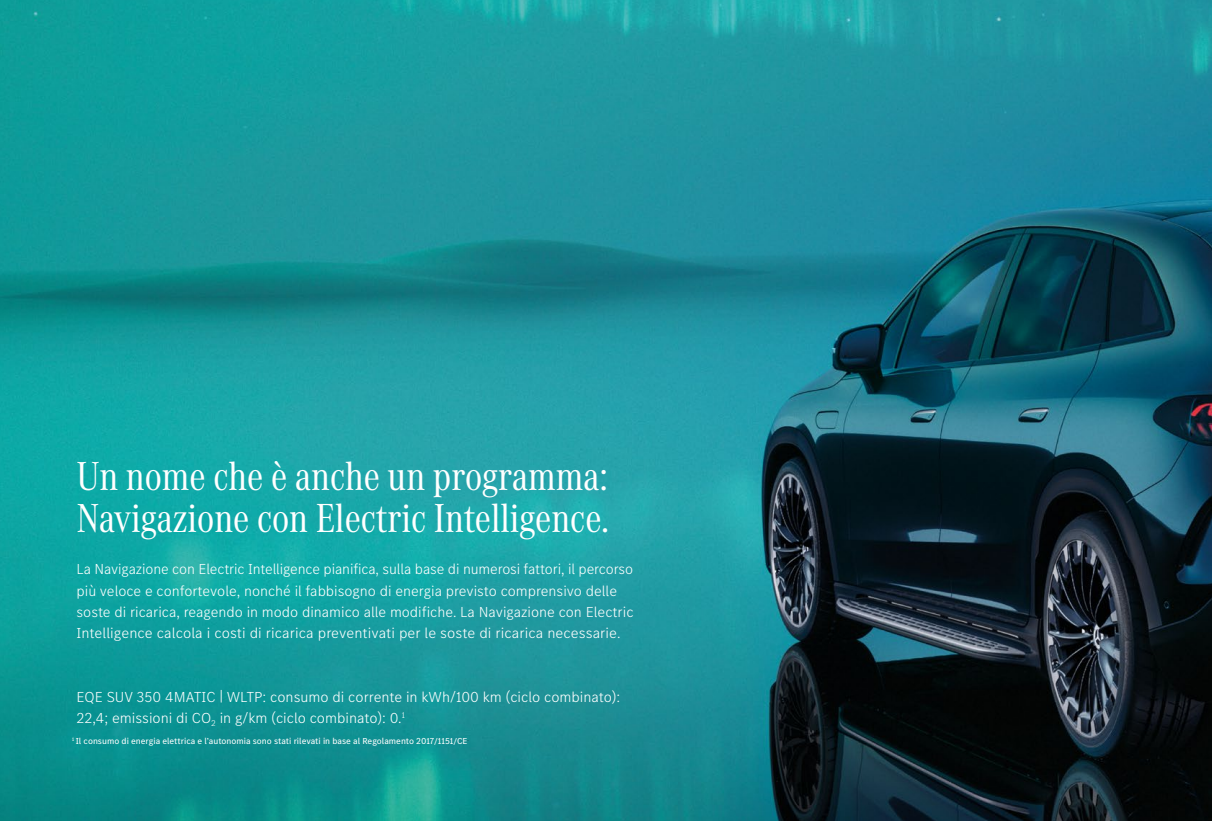
<style>
.page{position:relative;width:1212px;height:821px;background:#fff}
.page>*{position:absolute;margin:0;border:0;box-sizing:border-box;transform-origin:0 0}
.t1{font:42px/42px "MB Corpo A Title Cond";color:#fff}
.t2{font:300 15px/21.3px "MB Corpo S Text";color:#fff}
.t3{font:9px "MB Corpo S Text";color:#fff}
</style>
<div class="page">
<img style="left:0;top:0;width:1212px;height:821px">
<h1 class="t1" style="left:77px;top:452px;width:534px">Un nome che è anche un programma:<br>Navigazione con Electric Intelligence.</h1>
<p class="t2" style="left:77px;top:558px;width:559px">La Navigazione con Electric Intelligence pianifica, sulla base di numerosi fattori, il percorso più veloce e confortevole, nonché il fabbisogno di energia previsto comprensivo delle soste di ricarica, reagendo in modo dinamico alle modifiche. La Navigazione con Electric Intelligence calcola i costi di ricarica preventivati per le soste di ricarica necessarie.</p>
<p class="t2" style="left:77px;top:685px;width:545px">EQE SUV 350 4MATIC | WLTP: consumo di corrente in kWh/100 km (ciclo combinato):<br>22,4; emissioni di CO<sub>2</sub> in g/km (ciclo combinato): 0.<sup>1</sup></p>
<p class="t3" style="left:72px;top:735px;width:398px"><sup>1</sup> Il consumo di energia elettrica e l’autonomia sono stati rilevati in base al Regolamento 2017/1151/CE<sup>.</sup></p>
</div>
